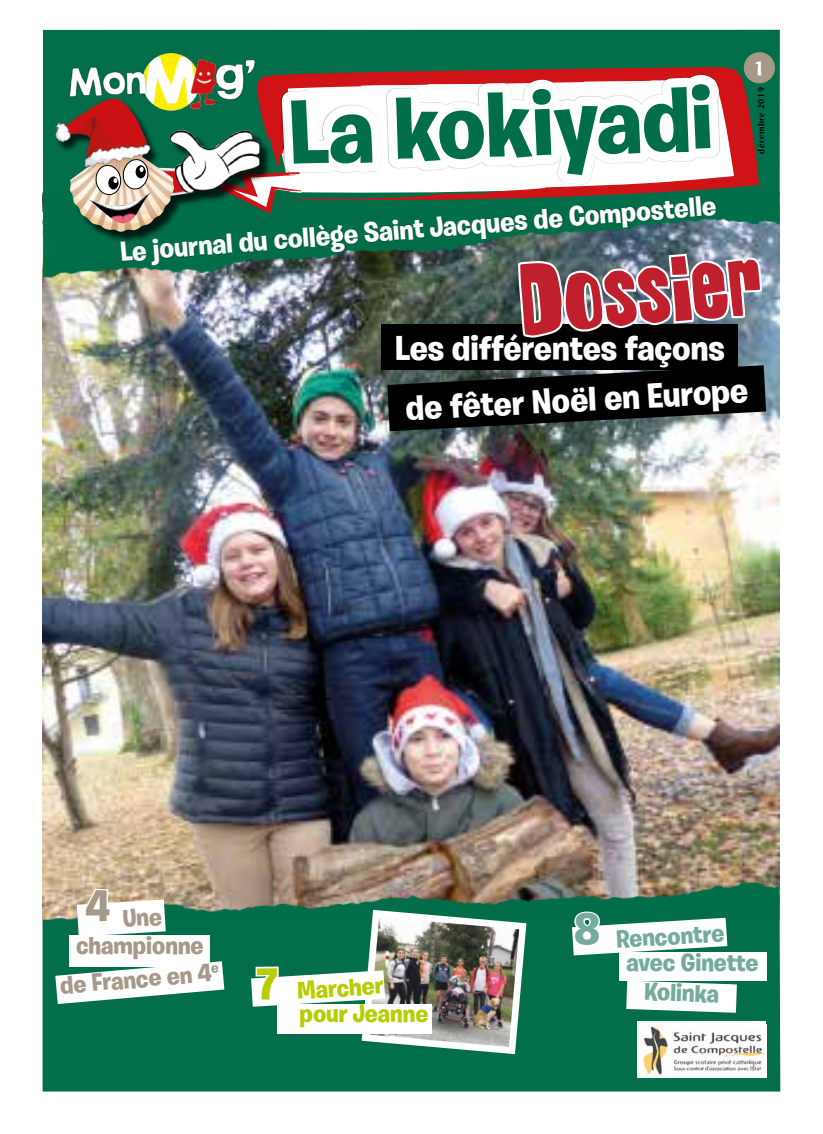
<style>
.page{position:relative;width:823px;height:1134px;background:#fff}
.page>*{position:absolute;margin:0;border:0;box-sizing:border-box;transform-origin:0 0}
.t1{font:700 92px "Burbank Big";color:#006e49}
.t2{font:700 82.5px "Grunge";color:#c01f2e}
.t3{font:700 44px "Burbank Big";color:#a59a8a}
.t4{font:700 44px "Burbank Big";color:#b7cd00}
.t5{font:700 44px "Burbank Big";color:#75ab9f}
.t6{font:700 35px "Burbank Big";color:#fff}
.t7{font:700 28px "Burbank Big";color:#fff}
.t8{font:700 25px "Burbank Big";letter-spacing:-.005em;color:#75ab9f}
.t9{font:700 25px "Burbank Big";color:#a59a8a}
.t10{font:700 25px "Burbank Big";color:#b7cd00}
.t11{font:700 16px "Grunge";color:#fff}
.t12{font:700 9px "Norma";letter-spacing:.06em;color:#000}
</style>
<div class="page">
<img style="left:43px;top:315px;width:736px;height:542px">
<img style="left:43px;top:30px;width:736px;height:285px">
<img style="left:43px;top:857px;width:736px;height:234px">
<img style="left:68px;top:51px;width:180px;height:49px">
<div style="left:743px;top:52px;width:31px;height:31px;background:#a59a8a;border-radius:50%"></div>
<div style="left:69px;top:935px;width:141px;height:31px;background:#fff"></div>
<svg style="left:251px;top:906px;width:218px;height:186px"></svg>
<div style="left:618px;top:952px;width:148px;height:29px;background:#fff"></div>
<svg style="left:658px;top:981px;width:78px;height:32px"></svg>
<svg style="left:571px;top:910px;width:156px;height:45px"></svg>
<div style="left:120px;top:195px;width:596px;height:71px;background:#000;opacity:.36"></div>
<svg style="left:55px;top:961px;width:169px;height:43px"></svg>
<div style="left:637px;top:1022px;width:128px;height:56px;background:#fff"></div>
<img style="left:658px;top:1024px;width:107px;height:51px">
<svg style="left:248px;top:29px;width:520px;height:209px;background:#10714e"></svg>
<img style="left:377px;top:557px;width:82px;height:535px">
<img style="left:469px;top:29px;width:81px;height:1063px">
<img style="left:514px;top:71px;width:55px;height:825px">
<img style="left:580px;top:69px;width:78px;height:1023px">
<img style="left:673px;top:67px;width:55px;height:822px">
<img style="left:187px;top:73px;width:578px;height:484px">
<div style="left:56px;top:100px;width:216px;height:144px;background:#000;opacity:.75"></div>
<img style="left:174px;top:193px;width:20px;height:4px">
<img style="left:165px;top:128px;width:94px;height:65px">
<img style="left:69px;top:140px;width:105px;height:92px">
<img style="left:47px;top:79px;width:116px;height:112px">
<img style="left:88px;top:187px;width:67px;height:37px">
<svg style="left:95px;top:158px;width:55px;height:38px"></svg>
<svg style="left:77px;top:883px;width:89px;height:52px"></svg>
<h1 class="t1" style="left:287px;top:77px;width:425px;rotate:-2deg">La kokiyadi</h1>
<p class="t11" style="left:755px;top:57px;width:7px">1</p>
<p class="t12" style="left:755px;top:154px;width:68px;rotate:-90deg">décembre 2019</p>
<p class="t7" style="left:119px;top:237px;width:599px;rotate:-5deg">Le journal du collège Saint Jacques de Compostelle</p>
<h2 class="t2" style="left:514px;top:240px;width:244px;rotate:-5deg">Dossier</h2>
<p class="t6" style="left:395px;top:327px;width:331px">Les différentes façons</p>
<p class="t6" style="left:404px;top:387px;width:344px;rotate:-3deg">de fêter Noël en Europe</p>
<h3 class="t3" style="left:86px;top:880px;width:26px">4</h3>
<p class="t9" style="left:76px;top:930px;width:129px">championne</p>
<p class="t9" style="left:59px;top:970px;width:161px;rotate:-5deg">de France en 4<sup>e</sup></p>
<h3 class="t4" style="left:257px;top:957px;width:22px">7</h3>
<p class="t10" style="left:296px;top:975px;width:88px;rotate:-3deg">Marcher</p>
<p class="t10" style="left:299px;top:998px;width:130px">pour Jeanne</p>
<h3 class="t5" style="left:574px;top:903px;width:26px">8</h3>
<p class="t8" style="left:615px;top:924px;width:110px;rotate:-3deg">Rencontre</p>
<p class="t8" style="left:626px;top:947px;width:133px">avec Ginette</p>
<p class="t8" style="left:644px;top:976px;width:76px;rotate:2deg">Kolinka</p>
</div>
